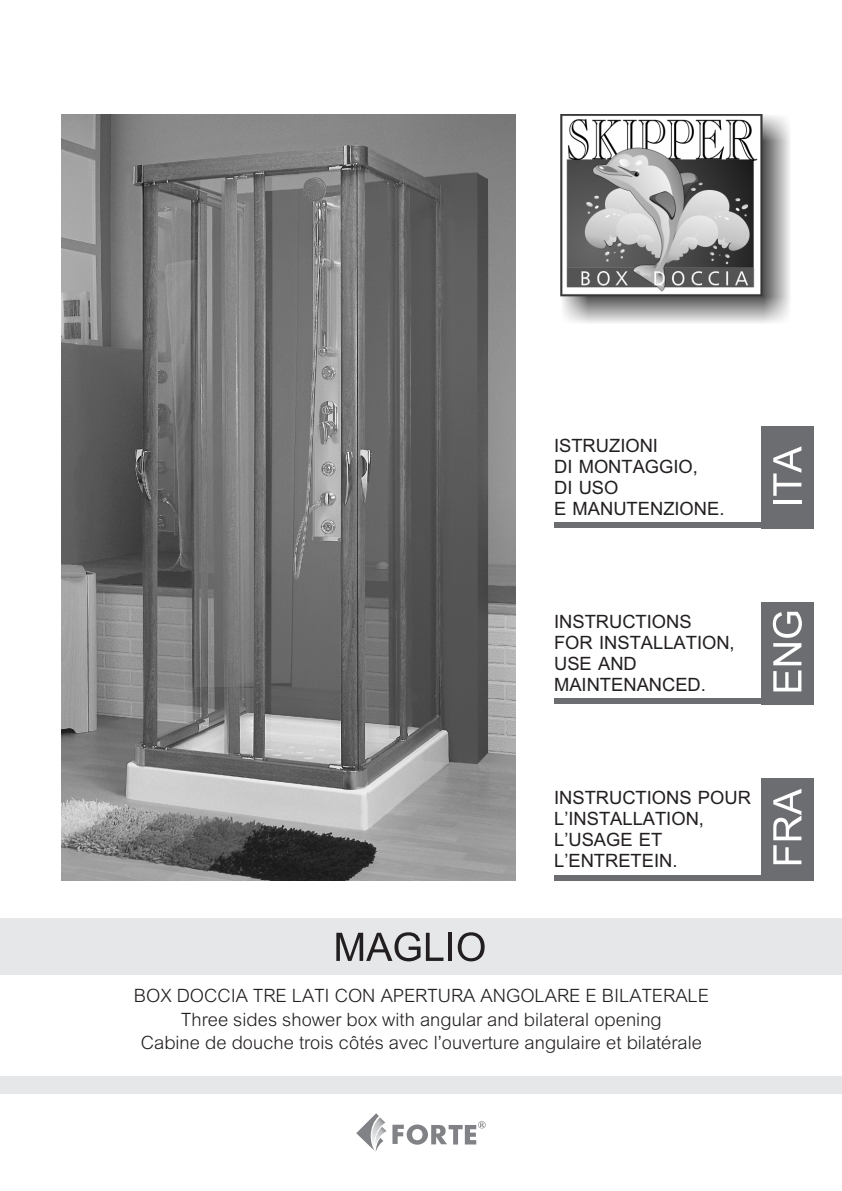
<style>
.page{position:relative;width:842px;height:1191px;background:#fff}
.page>*{position:absolute;margin:0;border:0;box-sizing:border-box;transform-origin:0 0}
.t1{font:700 60px "Cordia New";color:#fff}
.t2{font:700 60px "Cordia New";color:#231f20}
.t3{font:28px/23.2px "Cordia New";color:#231f20;text-align:center}
.t4{font:700 28px/21px "Cordia New";color:#231f20}
</style>
<div class="page">
<img style="left:62px;top:115px;width:454px;height:765px">
<div style="left:0;top:918px;width:842px;height:57px;background:#e6e7e9"></div>
<div style="left:0;top:1076px;width:842px;height:17px;background:#e6e7e9"></div>
<div style="left:761px;top:426px;width:53px;height:102px;background:#6c6d70"></div>
<div style="left:554px;top:522px;width:260px;height:6px;background:#6c6d70"></div>
<div style="left:761px;top:602px;width:53px;height:102px;background:#6c6d70"></div>
<div style="left:554px;top:698px;width:260px;height:6px;background:#6c6d70"></div>
<div style="left:761px;top:778px;width:53px;height:102px;background:#6c6d70"></div>
<div style="left:554px;top:874px;width:260px;height:6px;background:#6c6d70"></div>
<svg style="left:356px;top:1113px;width:130px;height:39px"></svg>
<img style="left:561px;top:115px;width:229px;height:208px">
<p class="t4" style="left:554px;top:433px;width:172px">ISTRUZIONI<br>DI MONTAGGIO,<br>DI USO<br>E MANUTENZIONE.</p>
<h1 class="t1" style="left:751px;top:507px;width:63px;rotate:-90deg">ITA</h1>
<p class="t4" style="left:554px;top:609px;width:182px">INSTRUCTIONS<br>FOR INSTALLATION,<br>USE AND<br>MAINTENANCED.</p>
<h1 class="t1" style="left:751px;top:694px;width:87px;rotate:-90deg">ENG</h1>
<h1 class="t2" style="left:333px;top:911px;width:154px">MAGLIO</h1>
<p class="t4" style="left:554px;top:786px;width:198px">INSTRUCTIONS POUR<br>L’INSTALLATION,<br>L’USAGE ET<br>L’ENTRETEIN.</p>
<h1 class="t1" style="left:751px;top:867px;width:80px;rotate:-90deg">FRA</h1>
<p class="t3" style="left:134px;top:982px;width:577px">BOX DOCCIA TRE LATI CON APERTURA ANGOLARE E BILATERALE<br>Three sides shower box with angular and bilateral opening<br>Cabine de douche trois côtés avec l’ouverture angulaire et bilatérale</p>
</div>
